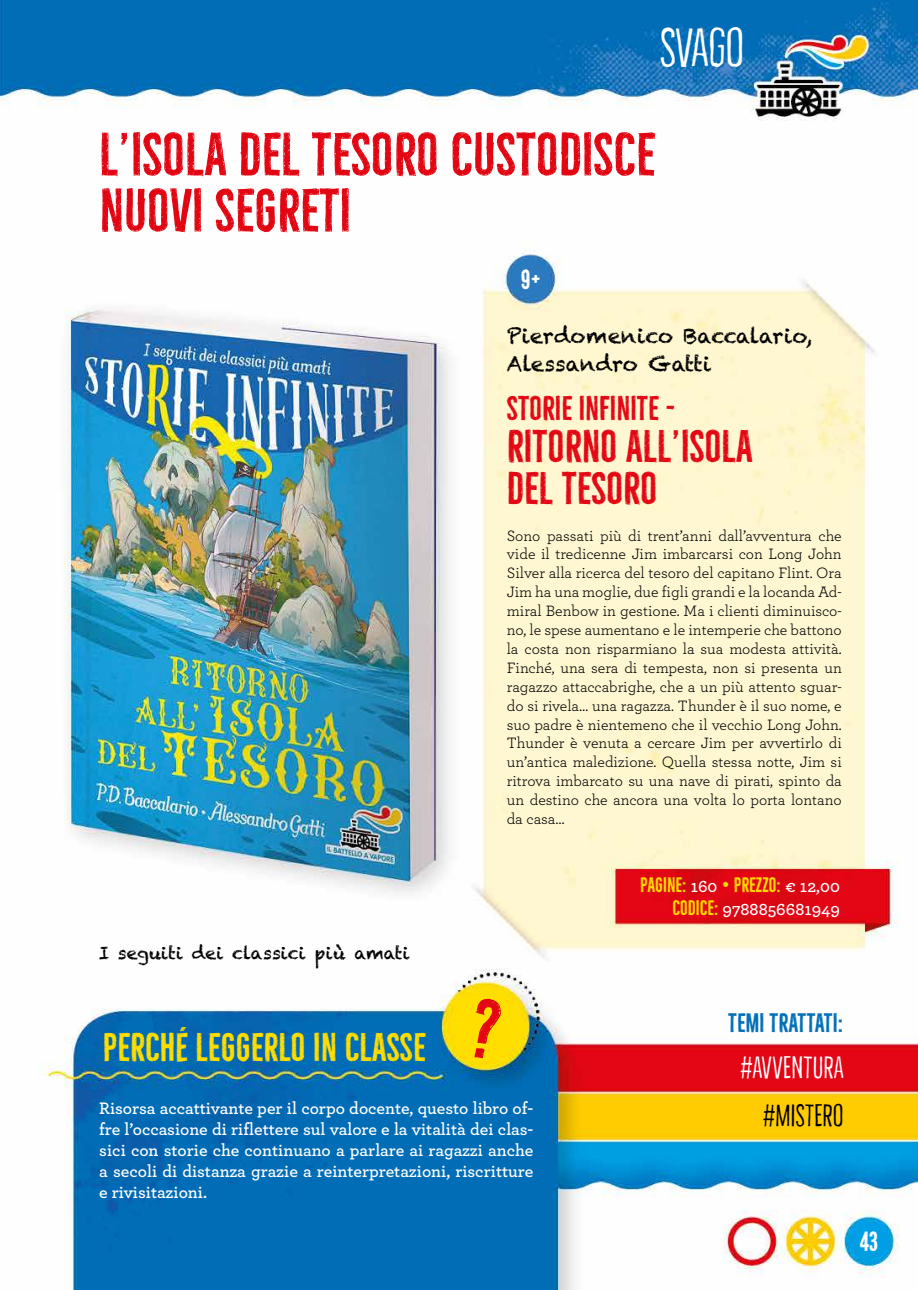
<style>
.page{position:relative;width:918px;height:1290px;background:#fff}
.page>*{position:absolute;margin:0;border:0;box-sizing:border-box;transform-origin:0 0}
.t1{font:56px/56px "Bellfort Draw";color:#e30613}
.t2{font:100 49px "Bellfort Draw Rough";color:#fff}
.t3{font:42px/42px "Bellfort Draw";color:#e30613}
.t4{font:36.75px "Bellfort Draw";color:#fd0}
.t5{font:31.5px "Bellfort Draw";color:#e30613}
.t6{font:100 28px "Bellfort Draw Rough";letter-spacing:.01em;color:#fff}
.t7{font:100 28px "Bellfort Draw Rough";letter-spacing:.01em;color:#000}
.t8{font:25.55px "Bellfort Draw";color:#fff}
.t9{font:24.5px "Bellfort Draw";color:#006eb7}
.t10{font:21px/28px "Chalkduster";color:#000}
.t11{font:19.25px "Bellfort Draw";color:#fd0}
.t12{font:600 17.5px/21px "Archer";color:#fff;text-align:justify}
.t13{font:17.5px "Chalkduster";color:#000}
.t14{font:15.75px/18.9px "Archer";color:#000;text-align:justify}
.s1{font-family:"Archer";font-weight:600;font-size:17.5px;color:#fff}
.s2{font-family:"Bellfort Draw";font-weight:400;font-size:19.25px;color:#fd0}
</style>
<div class="page">
<img style="left:0;top:0;width:918px;height:1290px">
<div style="left:468px;top:997px;width:35px;height:63px;background:#ffde00"></div>
<h2 class="t2" style="left:660px;top:18px;width:86px">SVAGO</h2>
<h1 class="t1" style="left:99px;top:127px;width:557px">L’ISOLA DEL TESORO CUSTODISCE<br>NUOVI SEGRETI</h1>
<h3 class="t8" style="left:521px;top:264px;width:22px">9+</h3>
<h3 class="t10" style="left:507px;top:322px;width:307px">Pierdomenico Baccalario,<br>Alessandro Gatti</h3>
<h3 class="t5" style="left:507px;top:390px;width:170px">STORIE INFINITE -</h3>
<h3 class="t3" style="left:507px;top:426px;width:248px">RITORNO ALL’ISOLA<br>DEL TESORO</h3>
<p class="t14" style="left:507px;top:525px;width:336px">Sono passati più di trent’anni dall’avventura che vide il tredicenne Jim imbarcarsi con Long John Silver alla ricerca del tesoro del capitano Flint. Ora Jim ha una moglie, due figli grandi e la locanda Ad&shy;miral Benbow in gestione. Ma i clienti diminuisco&shy;no, le spese aumentano e le intemperie che battono la costa non risparmiano la sua modesta attività.<br>Finché, una sera di tempesta, non si presenta un ragazzo attaccabrighe, che a un più attento sguar&shy;do si rivela… una ragazza. Thunder è il suo nome, e suo padre è nientemeno che il vecchio Long John.<br>Thunder è venuta a cercare Jim per avvertirlo di un’antica maledizione. Quella stessa notte, Jim si ritrova imbarcato su una nave di pirati, spinto da un destino che ancora una volta lo porta lontano da casa…</p>
<p class="t13" style="left:99px;top:943px;width:312px">I seguiti dei classici più amati</p>
<h3 class="t4" style="left:103px;top:1025px;width:324px">PERCHÉ LEGGERLO IN CLASSE</h3>
<p class="t12" style="left:99px;top:1097px;width:436px">Risorsa accattivante per il corpo docente, questo libro of&shy;fre l’occasione di riflettere sul valore e la vitalità dei clas&shy;sici con storie che continuano a parlare ai ragazzi anche a secoli di distanza grazie a reinterpretazioni, riscritture e rivisitazioni.</p>
<p class="t11" style="left:640px;top:873px;width:201px">PAGINE: <span class="s1">160</span> • PREZZO: <span class="s1">€ 12,00</span></p>
<p class="t12" style="left:672px;top:898px;width:169px"><span class="s2">CODICE:</span> 9788856681949</p>
<h3 class="t9" style="left:728px;top:1008px;width:117px">TEMI TRATTATI:</h3>
<h3 class="t6" style="left:740px;top:1051px;width:105px">#AVVENTURA</h3>
<h3 class="t7" style="left:763px;top:1099px;width:82px">#MISTERO</h3>
<h3 class="t8" style="left:860px;top:1225px;width:20px">43</h3>
</div>
